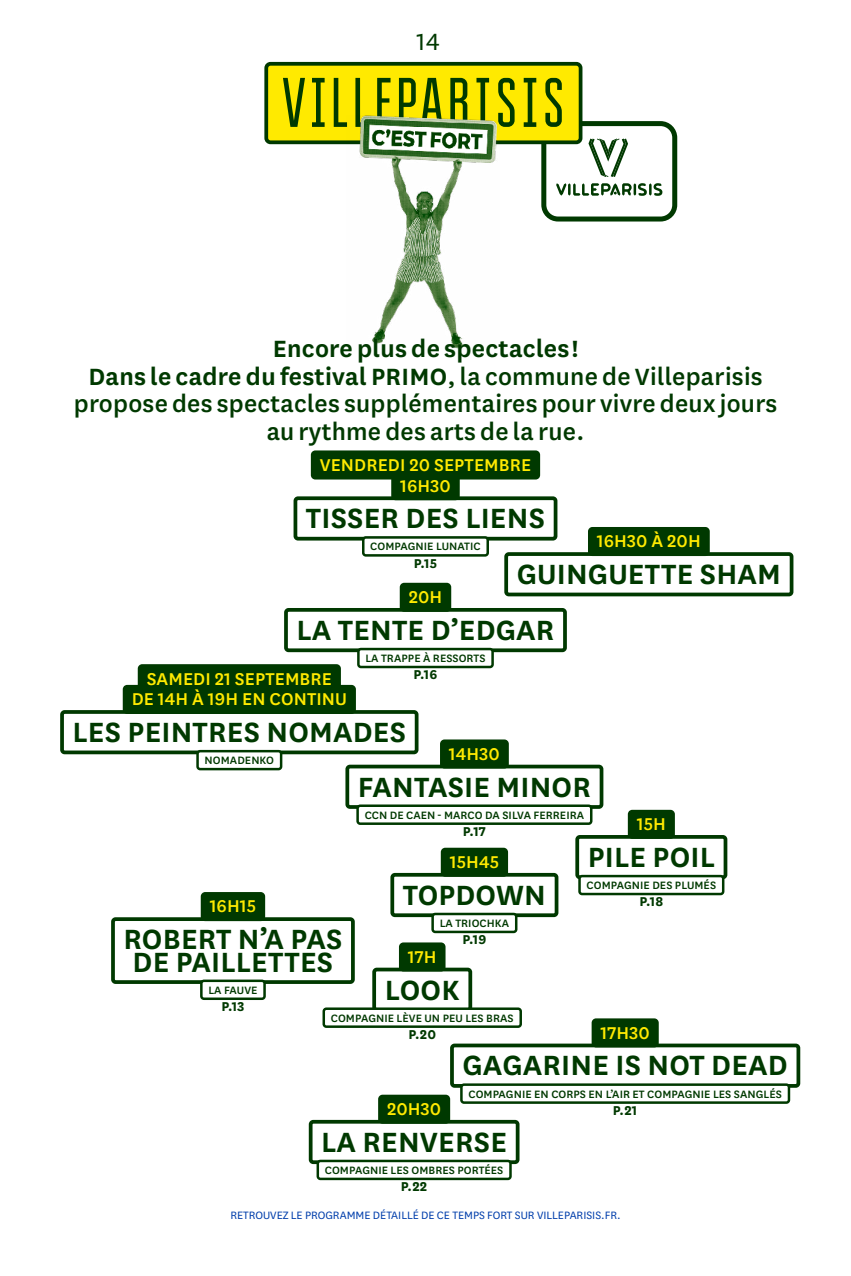
<style>
.page{position:relative;width:851px;height:1276px;background:#fff}
.page>*{position:absolute;margin:0;border:0;box-sizing:border-box;transform-origin:0 0}
.t1{font:70px "Bravo SC";letter-spacing:.05em;color:#003900}
.t2{font:600 32.5px "National";letter-spacing:.005em;color:#003900}
.t3{font:500 27.5px/27.5px "National";letter-spacing:.01em;color:#003900;text-align:center}
.t4{font:27.5px "National";color:#003900}
.t5{font:500 20px/20.8px "National";letter-spacing:.005em;color:#ffea00;text-align:center}
.t6{font:700 15px "National";letter-spacing:.005em;color:#003900}
.t7{font:500 12.5px "National";letter-spacing:.005em;color:#003900}
.t8{font:12.5px "National";color:#003eab}
.s1{font-weight:600}
</style>
<div class="page">
<svg style="left:556px;top:183px;width:106px;height:13px"></svg>
<svg style="left:588px;top:138px;width:40px;height:39px"></svg>
<div style="left:541px;top:121px;width:136px;height:100px;border:5px solid #003900;border-radius:14px"></div>
<div style="left:266px;top:64px;width:314px;height:78px;background:#ffea00;border-radius:4px"></div>
<div style="left:264px;top:62px;width:318px;height:82px;border:4px solid #003900;border-radius:4px"></div>
<img style="left:347px;top:115px;width:153px;height:234px">
<div style="left:313px;top:452px;width:225px;height:26px;background:#003900"></div>
<div style="left:311px;top:450px;width:229px;height:29px;border:4px solid #003900;border-radius:3px"></div>
<div style="left:393px;top:473px;width:65px;height:25px;background:#003900"></div>
<div style="left:391px;top:471px;width:68px;height:29px;border:4px solid #003900;border-radius:3px"></div>
<div style="left:293px;top:496px;width:264px;height:44px;border:4px solid #003900;border-radius:3px"></div>
<div style="left:363px;top:537px;width:124px;height:18px;background:#fff;border-radius:3px"></div>
<div style="left:362px;top:536px;width:127px;height:20px;border:2px solid #003900;border-radius:3px"></div>
<div style="left:442px;top:741px;width:65px;height:25px;background:#003900"></div>
<div style="left:440px;top:739px;width:68px;height:29px;border:4px solid #003900;border-radius:3px"></div>
<div style="left:345px;top:764px;width:258px;height:45px;border:4px solid #003900;border-radius:3px"></div>
<div style="left:357px;top:805px;width:234px;height:18px;background:#fff;border-radius:3px"></div>
<div style="left:356px;top:804px;width:236px;height:21px;border:2px solid #003900;border-radius:3px"></div>
<div style="left:202px;top:894px;width:61px;height:25px;background:#003900"></div>
<div style="left:201px;top:892px;width:64px;height:29px;border:4px solid #003900;border-radius:3px"></div>
<div style="left:111px;top:917px;width:244px;height:67px;border:4px solid #003900;border-radius:3px"></div>
<div style="left:201px;top:981px;width:63px;height:17px;background:#fff;border-radius:3px"></div>
<div style="left:200px;top:979px;width:66px;height:21px;border:2px solid #003900;border-radius:3px"></div>
<div style="left:589px;top:529px;width:118px;height:25px;background:#003900"></div>
<div style="left:588px;top:527px;width:121px;height:29px;border:4px solid #003900;border-radius:3px"></div>
<div style="left:504px;top:552px;width:289px;height:44px;border:4px solid #003900;border-radius:3px"></div>
<div style="left:140px;top:666px;width:199px;height:25px;background:#003900"></div>
<div style="left:138px;top:664px;width:203px;height:29px;border:4px solid #003900;border-radius:3px"></div>
<div style="left:125px;top:687px;width:229px;height:25px;background:#003900"></div>
<div style="left:123px;top:685px;width:233px;height:29px;border:4px solid #003900;border-radius:3px"></div>
<div style="left:60px;top:710px;width:358px;height:44px;border:4px solid #003900;border-radius:3px"></div>
<div style="left:197px;top:751px;width:84px;height:18px;background:#fff;border-radius:3px"></div>
<div style="left:196px;top:750px;width:86px;height:20px;border:2px solid #003900;border-radius:3px"></div>
<div style="left:629px;top:811px;width:44px;height:26px;background:#003900"></div>
<div style="left:627px;top:810px;width:47px;height:29px;border:4px solid #003900;border-radius:3px"></div>
<div style="left:575px;top:835px;width:152px;height:44px;border:4px solid #003900;border-radius:3px"></div>
<div style="left:579px;top:876px;width:144px;height:18px;background:#fff;border-radius:3px"></div>
<div style="left:578px;top:875px;width:146px;height:20px;border:2px solid #003900;border-radius:3px"></div>
<div style="left:442px;top:849px;width:64px;height:26px;background:#003900"></div>
<div style="left:440px;top:847px;width:68px;height:30px;border:4px solid #003900;border-radius:3px"></div>
<div style="left:390px;top:873px;width:168px;height:44px;border:4px solid #003900;border-radius:3px"></div>
<div style="left:432px;top:914px;width:84px;height:18px;background:#fff;border-radius:3px"></div>
<div style="left:431px;top:912px;width:86px;height:21px;border:2px solid #003900;border-radius:3px"></div>
<div style="left:401px;top:944px;width:42px;height:25px;background:#003900"></div>
<div style="left:399px;top:942px;width:46px;height:29px;border:4px solid #003900;border-radius:3px"></div>
<div style="left:372px;top:967px;width:100px;height:45px;border:4px solid #003900;border-radius:3px"></div>
<div style="left:324px;top:1008px;width:196px;height:18px;background:#fff;border-radius:3px"></div>
<div style="left:322px;top:1007px;width:200px;height:21px;border:2px solid #003900;border-radius:3px"></div>
<div style="left:401px;top:584px;width:48px;height:26px;background:#003900"></div>
<div style="left:399px;top:583px;width:52px;height:29px;border:4px solid #003900;border-radius:3px"></div>
<div style="left:284px;top:608px;width:282px;height:44px;border:4px solid #003900;border-radius:3px"></div>
<div style="left:358px;top:649px;width:134px;height:18px;background:#fff;border-radius:3px"></div>
<div style="left:357px;top:648px;width:136px;height:20px;border:2px solid #003900;border-radius:3px"></div>
<div style="left:593px;top:1020px;width:63px;height:25px;background:#003900"></div>
<div style="left:591px;top:1018px;width:67px;height:29px;border:4px solid #003900;border-radius:3px"></div>
<div style="left:450px;top:1043px;width:350px;height:44px;border:4px solid #003900;border-radius:3px"></div>
<div style="left:461px;top:1084px;width:327px;height:18px;background:#fff;border-radius:3px"></div>
<div style="left:460px;top:1083px;width:330px;height:21px;border:2px solid #003900;border-radius:3px"></div>
<div style="left:380px;top:1096px;width:68px;height:26px;background:#003900"></div>
<div style="left:378px;top:1094px;width:72px;height:29px;border:4px solid #003900;border-radius:3px"></div>
<div style="left:309px;top:1120px;width:210px;height:44px;border:4px solid #003900;border-radius:3px"></div>
<div style="left:318px;top:1161px;width:192px;height:18px;background:#fff;border-radius:3px"></div>
<div style="left:316px;top:1159px;width:195px;height:21px;border:2px solid #003900;border-radius:3px"></div>
<h3 class="t4" style="left:416px;top:24px;width:25px">14</h3>
<h1 class="t1" style="left:282px;top:65px;width:284px">VILLEPARISIS</h1>
<h3 class="t3" style="left:74px;top:333px;width:704px"><span class="s1">Encore plus de spectacles !<br>Dans le cadre du festival PRIMO</span>, la commune de Villeparisis propose des spectacles supplémentaires pour vivre deux jours au rythme des arts de la rue.</h3>
<h3 class="t5" style="left:320px;top:453px;width:213px">VENDREDI 20 SEPTEMBRE<br>16H30</h3>
<h2 class="t2" style="left:306px;top:496px;width:240px">TISSER DES LIENS</h2>
<p class="t7" style="left:370px;top:538px;width:112px">COMPAGNIE LUNATIC</p>
<p class="t6" style="left:414px;top:552px;width:25px">P.15</p>
<h3 class="t5" style="left:596px;top:530px;width:105px">16H30 À 20H</h3>
<h2 class="t2" style="left:516px;top:551px;width:266px">GUINGUETTE SHAM</h2>
<h3 class="t5" style="left:408px;top:585px;width:35px">20H</h3>
<h2 class="t2" style="left:296px;top:607px;width:259px">LA TENTE D’EDGAR</h2>
<p class="t7" style="left:365px;top:649px;width:121px">LA TRAPPE À RESSORTS</p>
<p class="t6" style="left:413px;top:664px;width:25px">P.16</p>
<h3 class="t5" style="left:132px;top:667px;width:217px">SAMEDI 21 SEPTEMBRE<br>DE 14H À 19H EN CONTINU</h3>
<h2 class="t2" style="left:73px;top:709px;width:335px">LES PEINTRES NOMADES</h2>
<p class="t7" style="left:204px;top:751px;width:71px">NOMADENKO</p>
<h3 class="t5" style="left:449px;top:742px;width:52px">14H30</h3>
<h2 class="t2" style="left:358px;top:764px;width:234px">FANTASIE MINOR</h2>
<p class="t7" style="left:364px;top:806px;width:221px">CCN DE CAEN - MARCO DA SILVA FERREIRA</p>
<p class="t6" style="left:463px;top:821px;width:24px">P.17</p>
<h3 class="t5" style="left:636px;top:812px;width:31px">15H</h3>
<h2 class="t2" style="left:587px;top:834px;width:129px">PILE POIL</h2>
<p class="t7" style="left:586px;top:876px;width:131px">COMPAGNIE DES PLUMÉS</p>
<p class="t6" style="left:639px;top:891px;width:25px">P.18</p>
<h3 class="t5" style="left:449px;top:850px;width:51px">15H45</h3>
<h2 class="t2" style="left:403px;top:872px;width:145px">TOPDOWN</h2>
<p class="t7" style="left:439px;top:914px;width:71px">LA TRIOCHKA</p>
<p class="t6" style="left:462px;top:929px;width:25px">P.19</p>
<h3 class="t5" style="left:408px;top:945px;width:30px">17H</h3>
<h2 class="t2" style="left:384px;top:967px;width:76px">LOOK</h2>
<p class="t7" style="left:331px;top:1009px;width:184px">COMPAGNIE LÈVE UN PEU LES BRAS</p>
<p class="t6" style="left:408px;top:1024px;width:29px">P.20</p>
<h3 class="t5" style="left:210px;top:894px;width:48px">16H15</h3>
<h2 class="t2" style="left:123px;top:916px;width:220px">ROBERT N’A PAS</h2>
<h2 class="t2" style="left:133px;top:939px;width:202px">DE PAILLETTES</h2>
<p class="t7" style="left:208px;top:981px;width:51px">LA FAUVE</p>
<p class="t6" style="left:221px;top:996px;width:25px">P.13</p>
<h3 class="t5" style="left:600px;top:1021px;width:51px">17H30</h3>
<h2 class="t2" style="left:462px;top:1043px;width:327px">GAGARINE IS NOT DEAD</h2>
<p class="t7" style="left:468px;top:1085px;width:315px">COMPAGNIE EN CORPS EN L’AIR ET COMPAGNIE LES SANGLÉS</p>
<h3 class="t5" style="left:387px;top:1097px;width:56px">20H30</h3>
<p class="t6" style="left:612px;top:1099px;width:26px">P.21</p>
<h2 class="t2" style="left:321px;top:1119px;width:187px">LA RENVERSE</h2>
<p class="t7" style="left:325px;top:1161px;width:180px">COMPAGNIE LES OMBRES PORTÉES</p>
<p class="t6" style="left:401px;top:1176px;width:28px">P.22</p>
<p class="t8" style="left:230px;top:1206px;width:392px">RETROUVEZ LE PROGRAMME DÉTAILLÉ DE CE TEMPS FORT SUR VILLEPARISIS.FR.</p>
</div>
